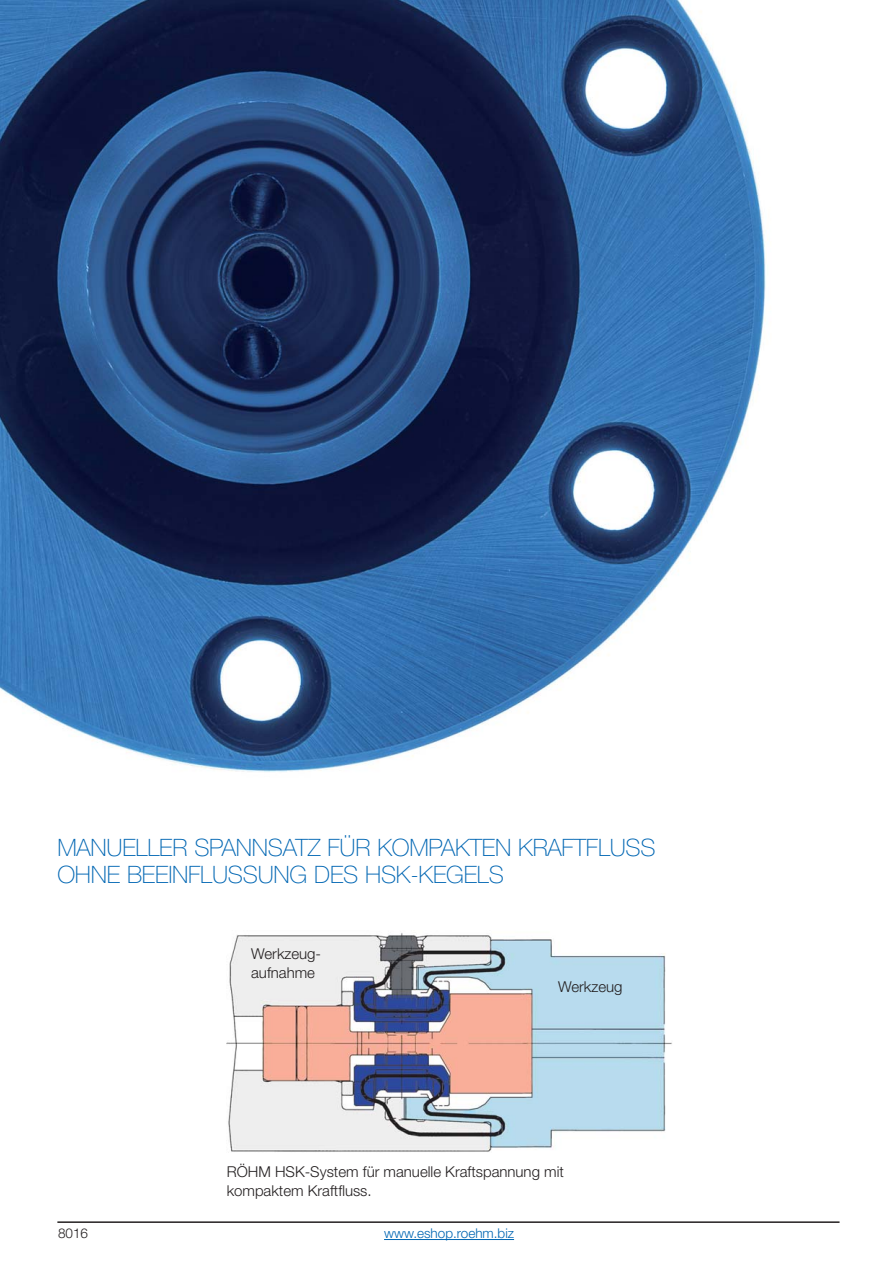
<style>
.page{position:relative;width:893px;height:1263px;background:#fff}
.page>*{position:absolute;margin:0;border:0;box-sizing:border-box;transform-origin:0 0}
.t1{font:100 24px/27px "Helvetica Neue LT Std";letter-spacing:-.01em;color:#0066b3}
.t2{font:300 15px/19.5px "Helvetica Neue LT Std";color:#231f20}
.t3{font:300 13.5px "Helvetica Neue LT Std";color:#0066b3}
.t4{font:300 13.5px "Helvetica Neue LT Std";color:#231f20}
</style>
<div class="page">
<hr style="left:57px;top:1221px;width:782px;height:2px;background:#231f20">
<img style="left:227px;top:933px;width:445px;height:219px">
<img style="left:0;top:0;width:766px;height:772px">
<hr style="left:384px;top:1239px;width:130px;height:1px;background:#0066b3">
<h1 class="t1" style="left:57px;top:836px;width:600px">MANUELLER SPANNSATZ FÜR KOMPAKTEN KRAFTFLUSS<br>OHNE BEEINFLUSSUNG DES HSK-KEGELS</h1>
<p class="t2" style="left:251px;top:945px;width:71px">Werkzeug&shy;aufnahme</p>
<p class="t2" style="left:558px;top:978px;width:66px">Werkzeug</p>
<p class="t4" style="left:58px;top:1229px;width:32px">8016</p>
<p class="t2" style="left:227px;top:1163px;width:339px">RÖHM HSK-System für manuelle Kraftspannung mit kompaktem Kraftfluss.</p>
<p class="t3" style="left:384px;top:1229px;width:131px">www.eshop.roehm.biz</p>
</div>
